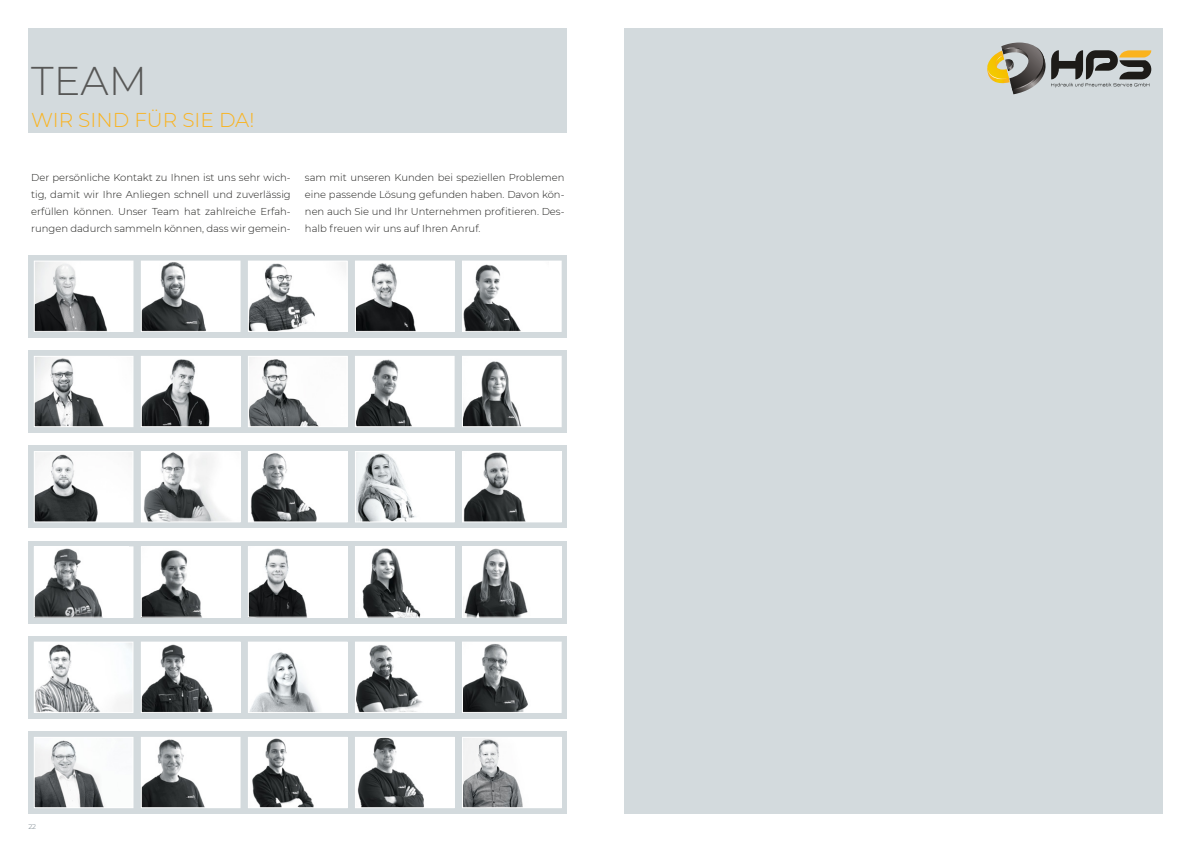
<style>
.page{position:relative;width:1191px;height:842px;background:#fff}
.page>*{position:absolute;margin:0;border:0;box-sizing:border-box;transform-origin:0 0}
.t1{font:300 40px "Montserrat";color:#575756}
.t2{font:300 20px "Montserrat";color:#fab31e}
.t3{font:300 10px/17px "Montserrat";color:#1d1d1b;text-align:justify}
.t4{font:300 7px "Montserrat";color:#717e86}
</style>
<div class="page">
<div style="left:28px;top:28px;width:539px;height:105px;background:#d3dadd"></div>
<div style="left:624px;top:28px;width:538px;height:786px;background:#d3dadd"></div>
<svg style="left:987px;top:43px;width:164px;height:51px"></svg>
<div style="left:28px;top:255px;width:539px;height:82px;background:#d3dadd"></div>
<img style="left:250px;top:263px;width:95px;height:67px">
<div style="left:248px;top:261px;width:99px;height:71px;border:1px solid #fff"></div>
<img style="left:357px;top:263px;width:95px;height:67px">
<div style="left:355px;top:261px;width:99px;height:71px;border:1px solid #fff"></div>
<div style="left:462px;top:261px;width:99px;height:70px;background:#fff"></div>
<img style="left:464px;top:264px;width:56px;height:66px">
<div style="left:462px;top:261px;width:99px;height:71px;border:1px solid #fff"></div>
<img style="left:36px;top:263px;width:95px;height:67px">
<div style="left:34px;top:261px;width:99px;height:71px;border:1px solid #fff"></div>
<div style="left:141px;top:261px;width:99px;height:70px;background:#fff"></div>
<img style="left:143px;top:263px;width:63px;height:67px">
<div style="left:141px;top:261px;width:99px;height:71px;border:1px solid #fff"></div>
<div style="left:28px;top:350px;width:539px;height:83px;background:#d3dadd"></div>
<img style="left:250px;top:358px;width:95px;height:67px">
<div style="left:248px;top:356px;width:99px;height:71px;border:1px solid #fff"></div>
<div style="left:355px;top:356px;width:99px;height:71px;background:#fff"></div>
<img style="left:357px;top:359px;width:55px;height:66px">
<div style="left:355px;top:356px;width:99px;height:71px;border:1px solid #fff"></div>
<div style="left:462px;top:356px;width:99px;height:71px;background:#fff"></div>
<img style="left:464px;top:361px;width:57px;height:64px">
<div style="left:462px;top:356px;width:99px;height:71px;border:1px solid #fff"></div>
<img style="left:36px;top:358px;width:95px;height:67px">
<div style="left:34px;top:356px;width:99px;height:71px;border:1px solid #fff"></div>
<img style="left:143px;top:358px;width:95px;height:67px">
<div style="left:141px;top:356px;width:99px;height:71px;border:1px solid #fff"></div>
<div style="left:28px;top:446px;width:539px;height:82px;background:#d3dadd"></div>
<img style="left:250px;top:453px;width:95px;height:67px">
<div style="left:248px;top:451px;width:99px;height:71px;border:1px solid #fff"></div>
<img style="left:357px;top:453px;width:95px;height:67px">
<div style="left:355px;top:451px;width:99px;height:71px;border:1px solid #fff"></div>
<img style="left:464px;top:453px;width:95px;height:67px">
<div style="left:462px;top:451px;width:99px;height:71px;border:1px solid #fff"></div>
<img style="left:36px;top:453px;width:95px;height:67px">
<div style="left:34px;top:451px;width:99px;height:71px;border:1px solid #fff"></div>
<img style="left:143px;top:453px;width:95px;height:67px">
<div style="left:141px;top:451px;width:99px;height:71px;border:1px solid #fff"></div>
<svg style="left:28px;top:541px;width:539px;height:82px;background:#d9dee1"></svg>
<img style="left:250px;top:549px;width:95px;height:66px">
<div style="left:248px;top:547px;width:99px;height:70px;border:1px solid #fff"></div>
<img style="left:357px;top:549px;width:95px;height:66px">
<div style="left:355px;top:547px;width:99px;height:70px;border:1px solid #fff"></div>
<img style="left:464px;top:549px;width:95px;height:66px">
<div style="left:462px;top:547px;width:99px;height:70px;border:1px solid #fff"></div>
<img style="left:36px;top:549px;width:93px;height:66px">
<div style="left:34px;top:547px;width:99px;height:70px;border:1px solid #fff"></div>
<img style="left:143px;top:549px;width:95px;height:66px">
<div style="left:141px;top:547px;width:99px;height:70px;border:1px solid #fff"></div>
<div style="left:28px;top:636px;width:539px;height:82px;background:#d3dadd"></div>
<img style="left:250px;top:644px;width:95px;height:67px">
<div style="left:248px;top:642px;width:99px;height:71px;border:1px solid #fff"></div>
<img style="left:357px;top:644px;width:95px;height:67px">
<div style="left:355px;top:642px;width:99px;height:71px;border:1px solid #fff"></div>
<img style="left:464px;top:644px;width:93px;height:67px">
<div style="left:462px;top:642px;width:99px;height:71px;border:1px solid #fff"></div>
<img style="left:36px;top:644px;width:95px;height:67px">
<div style="left:34px;top:642px;width:99px;height:71px;border:1px solid #fff"></div>
<img style="left:143px;top:644px;width:95px;height:67px">
<div style="left:141px;top:642px;width:99px;height:71px;border:1px solid #fff"></div>
<div style="left:28px;top:731px;width:539px;height:83px;background:#d3dadd"></div>
<img style="left:250px;top:739px;width:95px;height:67px">
<div style="left:248px;top:737px;width:99px;height:71px;border:1px solid #fff"></div>
<img style="left:357px;top:739px;width:95px;height:67px">
<div style="left:355px;top:737px;width:99px;height:71px;border:1px solid #fff"></div>
<img style="left:464px;top:739px;width:95px;height:67px">
<div style="left:462px;top:737px;width:99px;height:71px;border:1px solid #fff"></div>
<img style="left:36px;top:739px;width:95px;height:67px">
<div style="left:34px;top:737px;width:99px;height:71px;border:1px solid #fff"></div>
<img style="left:143px;top:739px;width:93px;height:67px">
<div style="left:141px;top:737px;width:99px;height:71px;border:1px solid #fff"></div>
<h1 class="t1" style="left:31px;top:54px;width:117px">TEAM</h1>
<h2 class="t2" style="left:31px;top:106px;width:225px">WIR SIND FÜR SIE DA!</h2>
<p class="t3" style="left:31px;top:169px;width:261px">Der persönliche Kontakt zu Ihnen ist uns sehr wich&shy;tig, damit wir Ihre Anliegen schnell und zuverlässig erfüllen können. Unser Team hat zahlreiche Erfah&shy;rungen dadurch sammeln können, dass wir gemein-</p>
<p class="t3" style="left:305px;top:169px;width:261px">sam mit unseren Kunden bei speziellen Problemen eine passende Lösung gefunden haben. Davon kön&shy;nen auch Sie und Ihr Unternehmen profitieren. Des&shy;halb freuen wir uns auf Ihren Anruf.</p>
<p class="t4" style="left:28px;top:822px;width:9px">22</p>
</div>
